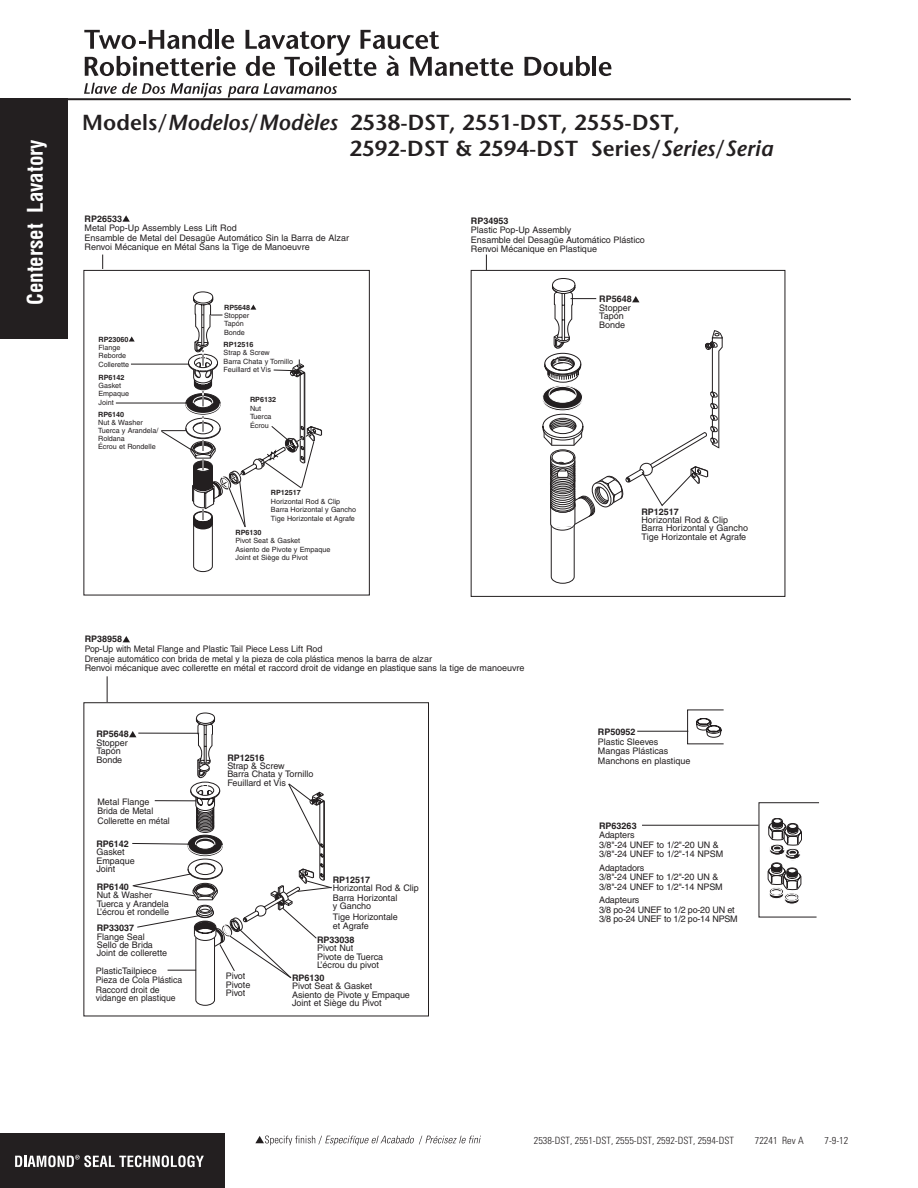
<style>
.page{position:relative;width:918px;height:1188px;background:#fff}
.page>*{position:absolute;margin:0;border:0;box-sizing:border-box;transform-origin:0 0}
.t1{font:600 21.75px/26.1px "Stone Sans";letter-spacing:.005em;color:#231f20}
.t2{font:700 condensed 21px "Helvetica";color:#fff}
.t3{font:300 condensed 10.05px "Univers";letter-spacing:.005em;color:#231f20}
.t4{font:9px/8.4px "Helvetica";letter-spacing:-.005em;color:#231f20}
.t5{font:9px/9.6px "Helvetica";letter-spacing:-.005em;color:#231f20;scale:.96 1}
.t6{font:700 9px "Helvetica";letter-spacing:-.005em;color:#231f20}
.t7{font:9px/9.6px "Helvetica";letter-spacing:-.025em;color:#231f20}
.t8{font:7.2px/8.4px "Helvetica";color:#231f20}
.t9{font:700 7.2px "Helvetica";color:#231f20}
.s1{font-style:italic}
.s2{font-size:21.9px}
.s3{font-style:italic;font-size:21.9px}
</style>
<div class="page">
<hr style="left:20px;top:99px;width:830px;height:1px;background:#231f20">
<svg style="left:84px;top:29px;width:128px;height:20px"></svg>
<hr style="left:215px;top:29px;width:4px;height:20px;background:#231f20">
<svg style="left:222px;top:35px;width:12px;height:14px"></svg>
<svg style="left:85px;top:56px;width:151px;height:20px"></svg>
<svg style="left:246px;top:30px;width:267px;height:46px"></svg>
<svg style="left:525px;top:56px;width:65px;height:20px"></svg>
<hr style="left:593px;top:56px;width:3px;height:20px;background:#231f20">
<svg style="left:599px;top:62px;width:13px;height:14px"></svg>
<svg style="left:84px;top:83px;width:138px;height:14px"></svg>
<div style="left:0;top:99px;width:68px;height:240px;background:#231f20"></div>
<svg style="left:255px;top:1136px;width:226px;height:9px"></svg>
<svg style="left:228px;top:83px;width:109px;height:15px"></svg>
<div style="left:0;top:1133px;width:225px;height:55px;background:#231f20"></div>
<svg style="left:15px;top:1155px;width:189px;height:12px"></svg>
<div style="left:84px;top:270px;width:286px;height:325px;border:1px solid #231f20"></div>
<svg style="left:122px;top:215px;width:8px;height:7px"></svg>
<svg style="left:129px;top:336px;width:6px;height:6px"></svg>
<hr style="left:131px;top:364px;width:58px;height:1px;background:#231f20">
<hr style="left:116px;top:403px;width:72px;height:1px;background:#231f20">
<svg style="left:160px;top:291px;width:162px;height:281px"></svg>
<svg style="left:696px;top:718px;width:25px;height:19px"></svg>
<hr style="left:637px;top:731px;width:51px;height:1px;background:#231f20">
<svg style="left:102px;top:255px;width:1px;height:14px"></svg>
<hr style="left:642px;top:825px;width:117px;height:1px;background:#231f20">
<svg style="left:758px;top:802px;width:61px;height:116px"></svg>
<div style="left:83px;top:702px;width:346px;height:314px;border:1px solid #231f20"></div>
<svg style="left:123px;top:636px;width:7px;height:6px"></svg>
<svg style="left:129px;top:712px;width:203px;height:294px"></svg>
<svg style="left:107px;top:676px;width:1px;height:26px"></svg>
<div style="left:471px;top:270px;width:314px;height:327px;border:1px solid #231f20"></div>
<svg style="left:542px;top:278px;width:180px;height:306px"></svg>
<svg style="left:486px;top:255px;width:1px;height:15px"></svg>
<h2 class="t2" style="left:22px;top:305px;width:167px;rotate:-90deg">Centerset Lavatory</h2>
<h1 class="t1" style="left:349px;top:109px;width:425px;text-indent:-267px">Models/<span class="s1">Modelos</span><span class="s2">/</span><span class="s3">Modèles</span> 2538-DST, 2551-DST, 2555-DST,<br>2592-DST &amp; 2594-DST Series<span class="s2">/</span><span class="s3">Series</span><span class="s2">/</span><span class="s3">Seria</span></h1>
<p class="t6" style="left:85px;top:213px;width:39px">RP26533</p>
<p class="t4" style="left:85px;top:223px;width:266px;line-height:9.6px">Metal Pop-Up Assembly Less Lift Rod<br>Ensamble de Metal del Desagüe Automático Sin la Barra de Alzar<br>Renvoi Mécanique en Métal Sans la Tige de Manoeuvre</p>
<p class="t9" style="left:98px;top:335px;width:32px">RP23060</p>
<p class="t8" style="left:98px;top:343px;width:32px">Flange<br>Reborde<br>Collerette</p>
<p class="t9" style="left:98px;top:373px;width:28px">RP6142</p>
<p class="t8" style="left:98px;top:381px;width:32px">Gasket<br>Empaque<br>Joint</p>
<p class="t9" style="left:98px;top:410px;width:28px">RP6140</p>
<p class="t8" style="left:98px;top:418px;width:62px">Nut &amp; Washer<br>Tuerca y Arandela/</p>
<p class="t8" style="left:98px;top:434px;width:59px">Roldana<br>Écrou et Rondelle</p>
<p class="t9" style="left:224px;top:303px;width:28px">RP5648</p>
<p class="t8" style="left:224px;top:311px;width:27px">Stopper<br>Tapón<br>Bonde</p>
<p class="t9" style="left:224px;top:340px;width:32px">RP12516</p>
<p class="t8" style="left:224px;top:349px;width:71px">Strap &amp; Screw<br>Barra Chata y Tornillo<br>Feuillard et Vis</p>
<p class="t9" style="left:250px;top:396px;width:28px">RP6132</p>
<p class="t8" style="left:250px;top:404px;width:23px">Nut<br>Tuerca<br>Écrou</p>
<p class="t9" style="left:271px;top:488px;width:32px">RP12517</p>
<p class="t8" style="left:271px;top:497px;width:87px">Horizontal Rod &amp; Clip<br>Barra Horizontal y Gancho<br>Tige Horizontale et Agrafe</p>
<p class="t9" style="left:235px;top:528px;width:28px">RP6130</p>
<p class="t8" style="left:235px;top:537px;width:97px">Pivot Seat &amp; Gasket<br>Asiento de Pivote y Empaque<br>Joint et Siège du Pivot</p>
<p class="t6" style="left:471px;top:215px;width:39px">RP34953</p>
<p class="t4" style="left:471px;top:225px;width:176px;line-height:9.6px">Plastic Pop-Up Assembly<br>Ensamble del Desagüe Automático Plástico<br>Renvoi Mécanique en Plastique</p>
<p class="t6" style="left:599px;top:294px;width:34px">RP5648</p>
<p class="t4" style="left:599px;top:303px;width:33px">Stopper<br>Tapón<br>Bonde</p>
<p class="t6" style="left:641px;top:506px;width:39px">RP12517</p>
<p class="t4" style="left:641px;top:516px;width:108px">Horizontal Rod &amp; Clip<br>Barra Horizontal y Gancho<br>Tige Horizontale et Agrafe</p>
<p class="t6" style="left:85px;top:634px;width:39px">RP38958</p>
<p class="t5" style="left:85px;top:644px;width:460px">Pop-Up with Metal Flange and Plastic Tail Piece Less Lift Rod<br>Drenaje automático con brida de metal y la pieza de cola plástica menos la barra de alzar<br>Renvoi mécanique avec collerette en métal et raccord droit de vidange en plastique sans la tige de manoeuvre</p>
<p class="t6" style="left:96px;top:729px;width:34px">RP5648</p>
<p class="t4" style="left:96px;top:738px;width:33px">Stopper<br>Tapón<br>Bonde</p>
<p class="t4" style="left:98px;top:797px;width:74px;line-height:9.6px">Metal Flange<br>Brida de Metal<br>Collerette en métal</p>
<p class="t6" style="left:97px;top:838px;width:34px">RP6142</p>
<p class="t4" style="left:97px;top:848px;width:40px">Gasket<br>Empaque<br>Joint</p>
<p class="t6" style="left:97px;top:881px;width:34px">RP6140</p>
<p class="t4" style="left:97px;top:891px;width:74px">Nut &amp; Washer<br>Tuerca y Arandela<br>L’écrou et rondelle</p>
<p class="t6" style="left:97px;top:923px;width:39px">RP33037</p>
<p class="t4" style="left:97px;top:932px;width:72px">Flange Seal<br>Sello de Brida<br>Joint de collerette</p>
<p class="t4" style="left:96px;top:966px;width:88px;line-height:9.6px">PlasticTailpiece<br>Pieza de Cola Plástica<br>Raccord droit de</p>
<p class="t5" style="left:96px;top:993px;width:85px">vidange en plastique</p>
<p class="t6" style="left:227px;top:752px;width:39px">RP12516</p>
<p class="t4" style="left:227px;top:762px;width:88px">Strap &amp; Screw<br>Barra Chata y Tornillo<br>Feuillard et Vis</p>
<p class="t4" style="left:226px;top:972px;width:26px">Pivot<br>Pivote<br>Pivot</p>
<p class="t6" style="left:333px;top:874px;width:39px">RP12517</p>
<p class="t4" style="left:333px;top:883px;width:87px;line-height:9.6px">Horizontal Rod &amp; Clip<br>Barra Horizontal</p>
<p class="t4" style="left:333px;top:901px;width:67px;line-height:10.8px">y Gancho<br>Tige Horizontale</p>
<p class="t4" style="left:333px;top:921px;width:38px">et Agrafe</p>
<p class="t6" style="left:317px;top:934px;width:39px">RP33038</p>
<p class="t4" style="left:317px;top:944px;width:68px">Pivot Nut<br>Pivote de Tuerca<br>L’écrou du pivot</p>
<p class="t6" style="left:292px;top:972px;width:34px">RP6130</p>
<p class="t4" style="left:292px;top:982px;width:119px">Pivot Seat &amp; Gasket<br>Asiento de Pivote y Empaque<br>Joint et Siège du Pivot</p>
<p class="t6" style="left:598px;top:727px;width:39px">RP50952</p>
<p class="t4" style="left:598px;top:737px;width:94px;line-height:9.6px">Plastic Sleeves<br>Mangas Plásticas<br>Manchons en plastique</p>
<p class="t6" style="left:599px;top:820px;width:39px">RP63263</p>
<p class="t4" style="left:599px;top:830px;width:126px;line-height:9.6px">Adapters<br>3/8"-24 UNEF to 1/2"-20 UN &amp;<br>3/8"-24 UNEF to 1/2"-14 NPSM</p>
<p class="t4" style="left:599px;top:863px;width:125px;line-height:9.6px">Adaptadors<br>3/8"-24 UNEF to 1/2"-20 UN &amp;<br>3/8"-24 UNEF to 1/2"-14 NPSM</p>
<p class="t7" style="left:599px;top:895px;width:140px">Adapteurs<br>3/8 po-24 UNEF to 1/2 po-20 UN et<br>3/8 po-24 UNEF to 1/2 po-14 NPSM</p>
<p class="t3" style="left:534px;top:1134px;width:202px">2538-DST, 2551-DST, 2555-DST, 2592-DST, 2594-DST</p>
<p class="t3" style="left:755px;top:1134px;width:50px">72241 Rev A</p>
<p class="t3" style="left:824px;top:1134px;width:25px">7-9-12</p>
</div>
